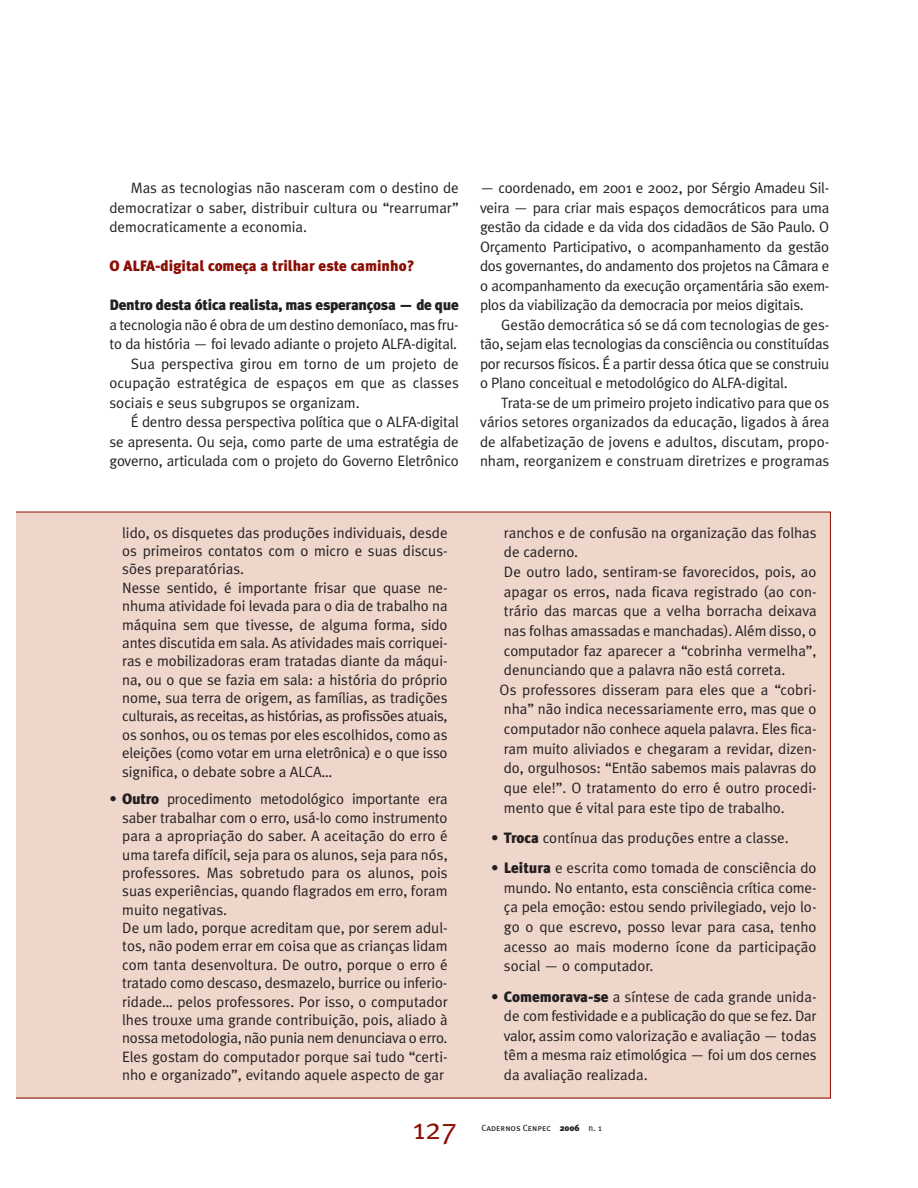
<style>
.page{position:relative;width:918px;height:1188px;background:#fff}
.page>*{position:absolute;margin:0;border:0;box-sizing:border-box;transform-origin:0 0}
.t1{font:30px "Meta Plus Normal";color:#8b0e04}
.t2{font:15px/18.5px "Meta Plus Normal";color:#231f20;text-align:justify}
.t3{font:15px "Meta Plus Normal";letter-spacing:-.02em;color:#231f20}
.t4{font:900 15px "Meta Plus";letter-spacing:-.015em;color:#231f20}
.t5{font:900 15px "Meta Plus";color:#8b0e04}
.t6{font:9px "Meta Plus Book Caps";color:#231f20}
.s1{font-family:"Meta Plus";font-weight:900}
.s2{font-family:"Meta Plus"}
</style>
<div class="page">
<div style="left:16px;top:511px;width:815px;height:588px;background:#eed6cb"></div>
<p class="t2" style="left:109px;top:179px;width:351px;line-height:19.5px;text-indent:21px">Mas as tecnologias não nasceram com o destino de democratizar o saber, distribuir cultura ou “rearrumar” democraticamente a economia.</p>
<p class="t5" style="left:109px;top:261px;width:307px">O ALFA-digital começa a trilhar este caminho?</p>
<p class="t4" style="left:109px;top:300px;width:351px">Dentro desta ótica realista, mas esperançosa — de que</p>
<p class="t3" style="left:109px;top:319px;width:351px">a tecnologia não é obra de um destino demoníaco, mas fru-</p>
<p class="t2" style="left:109px;top:336px;width:349px">to da história — foi levado adiante o projeto ALFA-digital.</p>
<p class="t2" style="left:131px;top:356px;width:330px">Sua perspectiva girou em torno de um projeto de</p>
<p class="t2" style="left:109px;top:375px;width:351px">ocupação estratégica de espaços em que as classes</p>
<p class="t2" style="left:109px;top:395px;width:252px">sociais e seus subgrupos se organizam.</p>
<p class="t2" style="left:131px;top:414px;width:330px">É dentro dessa perspectiva política que o ALFA-digital</p>
<p class="t2" style="left:109px;top:434px;width:351px">se apresenta. Ou seja, como parte de uma estratégia de</p>
<p class="t2" style="left:109px;top:453px;width:351px">governo, articulada com o projeto do Governo Eletrônico</p>
<p class="t2" style="left:480px;top:179px;width:351px;line-height:19.5px">— coordenado, em 2001 e 2002, por Sérgio Amadeu Sil&shy;veira — para criar mais espaços democráticos para uma gestão da cidade e da vida dos cidadãos de São Paulo. O Orçamento Participativo, o acompanhamento da gestão dos governantes, do andamento dos projetos na Câmara e o acompanhamento da execução orçamentária são exem&shy;plos da viabilização da democracia por meios digitais.</p>
<p class="t2" style="left:480px;top:316px;width:351px;line-height:19.5px;text-indent:21px">Gestão democrática só se dá com tecnologias de ges&shy;tão, sejam elas tecnologias da consciência ou constituídas por recursos físicos. É a partir dessa ótica que se construiu o Plano conceitual e metodológico do ALFA-digital.</p>
<p class="t2" style="left:480px;top:394px;width:351px;line-height:19.5px;text-indent:21px">Trata-se de um primeiro projeto indicativo para que os vários setores organizados da educação, ligados à área de alfabetização de jovens e adultos, discutam, propo&shy;nham, reorganizem e construam diretrizes e programas</p>
<p class="t2" style="left:122px;top:524px;width:327px;text-align:left">lido, os disquetes das produções individuais, desde os primeiros contatos com o micro e suas discus&shy;sões preparatórias.<br>Nesse sentido, é importante frisar que quase ne&shy;nhuma atividade foi levada para o dia de trabalho na máquina sem que tivesse, de alguma forma, sido antes discutida em sala. As atividades mais corriquei&shy;ras e mobilizadoras eram tratadas diante da máqui&shy;na, ou o que se fazia em sala: a história do próprio nome, sua terra de origem, as famílias, as tradições culturais, as receitas, as histórias, as profissões atuais, os sonhos, ou os temas por eles escolhidos, como as eleições (como votar em urna eletrônica) e o que isso significa, o debate sobre a ALCA…</p>
<p class="t2" style="left:122px;top:791px;width:327px;text-align:left;text-indent:-13px"><span class="s1">• Outro</span> procedimento metodológico importante era saber trabalhar com o erro, usá-lo como instrumento para a apropriação do saber. A aceitação do erro é uma tarefa difícil, seja para os alunos, seja para nós, professores. Mas sobretudo para os alunos, pois suas experiências, quando flagrados em erro, foram muito negativas.<br>De um lado, porque acreditam que, por serem adul&shy;tos, não podem errar em coisa que as crianças lidam com tanta desenvoltura. De outro, porque o erro é tratado como descaso, desmazelo, burrice ou inferio&shy;ridade… pelos professores. Por isso, o computador lhes trouxe uma grande contribuição, pois, aliado à nossa metodologia, não punia nem denunciava o erro.<br>Eles gostam do computador porque sai tudo “certi&shy;nho e organizado”, evitando aquele aspecto de gar</p>
<h1 class="t1" style="left:413px;top:1117px;width:46px">127</h1>
<p class="t2" style="left:500px;top:524px;width:318px;line-height:19.6px;text-align:left">ranchos e de confusão na organização das folhas de caderno.<br>De outro lado, sentiram-se favorecidos, pois, ao apagar os erros, nada ficava registrado (ao con&shy;trário das marcas que a velha borracha deixava nas folhas amassadas e manchadas). Além disso, o computador faz aparecer a “cobrinha vermelha”, denunciando que a palavra não está correta.<br>Os professores disseram para eles que a “cobri&shy;nha” não indica necessariamente erro, mas que o computador não conhece aquela palavra. Eles fica&shy;ram muito aliviados e chegaram a revidar, dizen&shy;do, orgulhosos: “Então sabemos mais palavras do que ele!”. O tratamento do erro é outro procedi&shy;mento que é vital para este tipo de trabalho.</p>
<p class="t2" style="left:491px;top:830px;width:299px"><span class="s1">• Troca</span> contínua das produções entre a classe.</p>
<p class="t2" style="left:504px;top:859px;width:314px;line-height:19.6px;text-indent:-13px"><span class="s1">• Leitura</span> e escrita como tomada de consciência do mundo. No entanto, esta consciência crítica come&shy;ça pela emoção: estou sendo privilegiado, vejo lo&shy;go o que escrevo, posso levar para casa, tenho acesso ao mais moderno ícone da participação social — o computador.</p>
<p class="t2" style="left:504px;top:988px;width:314px;line-height:19.6px;text-indent:-13px"><span class="s1">• Comemorava-se</span> a síntese de cada grande unida&shy;de com festividade e a publicação do que se fez. Dar valor, assim como valorização e avaliação — todas têm a mesma raiz etimológica — foi um dos cernes da avaliação realizada.</p>
<p class="t6" style="left:482px;top:1122px;width:122px">Cadernos Cenpec <span class="s1">2006</span> <span class="s2">n. 1</span></p>
</div>
